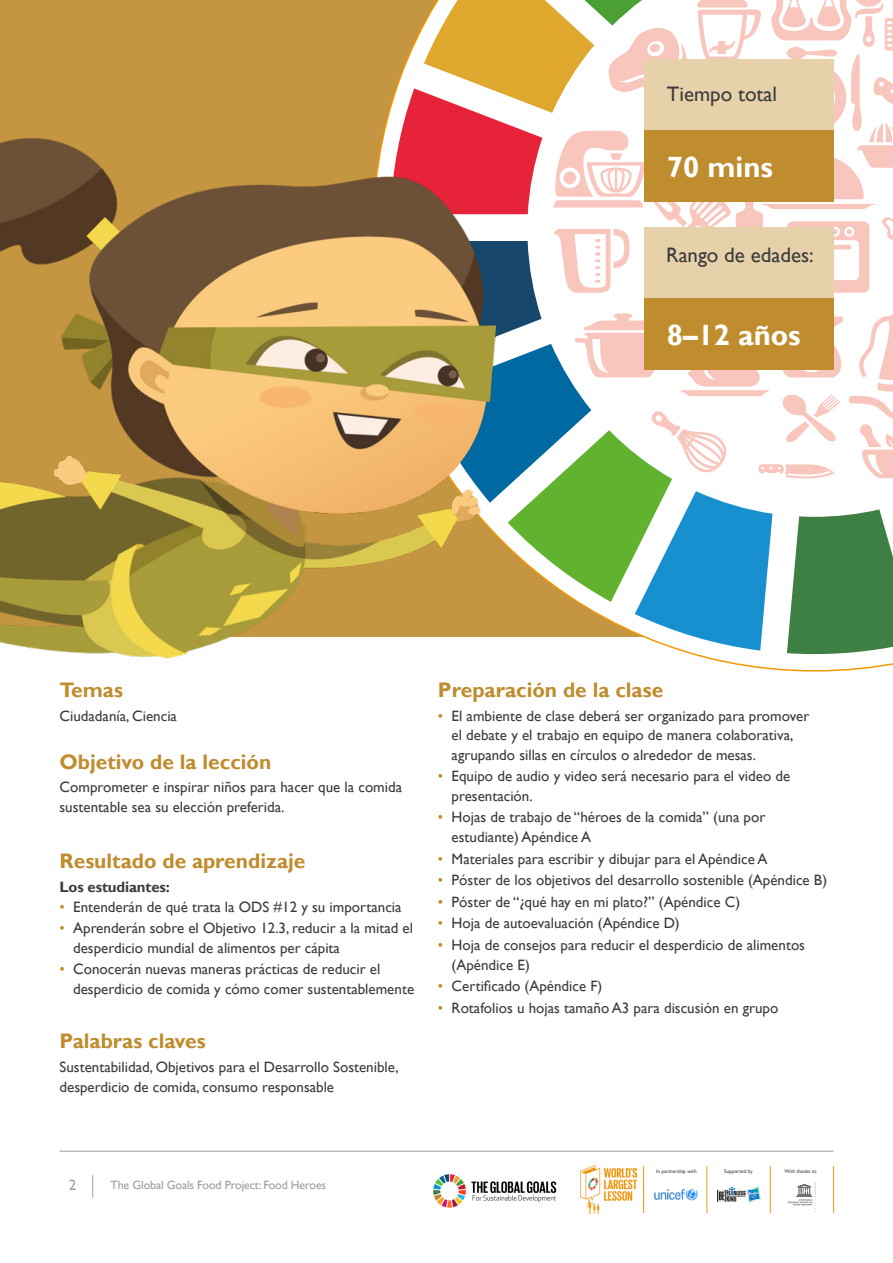
<style>
.page{position:relative;width:893px;height:1263px;background:#fff}
.page>*{position:absolute;margin:0;border:0;box-sizing:border-box;transform-origin:0 0}
.Section_Heading{font:700 29.25px "Gill Sans";color:#fff}
.Blue_Heading{font:700 21px "Gill Sans";color:#bf8c2e}
.Basic_Copy{font:21px "Gill Sans";color:#3c3c3b}
.Basic_Copy-2{font:15px/19.5px "Gill Sans";color:#3c3c3b}
.Blue_Heading-2{font:15px/19.5px "Gill Sans";color:#3c3c3b}
.Blue_Heading-3{font:700 15px "Gill Sans";letter-spacing:-.01em;color:#3c3c3b}
.t1{font:15px "Gill Sans";color:#9d9d9c}
.t2{font:12px "Gill Sans";letter-spacing:-.01em;color:#9d9d9c}
.t3{font:5.25px "Gill Sans";color:#3c3c3b}
.s1{color:#bf8c2e}
</style>
<div class="page">
<hr style="left:60px;top:1151px;width:773px;height:1px;background:#9d9d9c">
<img style="left:433px;top:1174px;width:124px;height:34px">
<svg style="left:92px;top:1175px;width:1px;height:22px"></svg>
<img style="left:581px;top:1165px;width:56px;height:48px">
<img style="left:655px;top:1189px;width:43px;height:11px">
<img style="left:718px;top:1187px;width:43px;height:15px">
<img style="left:788px;top:1183px;width:27px;height:26px">
<hr style="left:643px;top:1166px;width:1px;height:47px;background:#f4970f">
<hr style="left:707px;top:1166px;width:1px;height:47px;background:#f4970f">
<hr style="left:770px;top:1166px;width:1px;height:47px;background:#f4970f">
<hr style="left:833px;top:1166px;width:1px;height:47px;background:#f4970f">
<div style="left:0;top:0;width:893px;height:636px;background:#c59641"></div>
<svg style="left:399px;top:0;width:494px;height:654px;background:#cad4c0"></svg>
<div style="left:644px;top:60px;width:189px;height:142px;background:#e6d1ab"></div>
<div style="left:644px;top:228px;width:189px;height:142px;background:#e6d1ab"></div>
<div style="left:644px;top:130px;width:189px;height:72px;background:#bf8c2e"></div>
<div style="left:644px;top:298px;width:189px;height:72px;background:#bf8c2e"></div>
<img style="left:0;top:79px;width:542px;height:580px">
<p class="Basic_Copy" style="left:667px;top:82px;width:112px">Tiempo total</p>
<p class="Section_Heading" style="left:667px;top:150px;width:108px">70 mins</p>
<p class="Basic_Copy" style="left:666px;top:243px;width:149px">Rango de edades:</p>
<p class="Section_Heading" style="left:667px;top:318px;width:135px">8–12 años</p>
<p class="Blue_Heading" style="left:60px;top:677px;width:65px">Temas</p>
<p class="Basic_Copy-2" style="left:60px;top:706px;width:119px">Ciudadanía, Ciencia</p>
<p class="Blue_Heading" style="left:60px;top:749px;width:213px">Objetivo de la lección</p>
<p class="Blue_Heading-2" style="left:60px;top:778px;width:344px">Comprometer e inspirar niños para hacer que la comida sustentable sea su elección preferida.</p>
<p class="Blue_Heading" style="left:60px;top:849px;width:247px">Resultado de aprendizaje</p>
<p class="Blue_Heading-3" style="left:60px;top:878px;width:112px">Los estudiantes:</p>
<p class="Basic_Copy-2" style="left:60px;top:897px;width:344px"><span class="s1">•</span> Entenderán de qué trata la ODS #12 y su importancia</p>
<p class="Basic_Copy-2" style="left:73px;top:919px;width:341px;text-indent:-14px"><span class="s1">•</span> Aprenderán sobre el Objetivo 12.3, reducir a la mitad el desperdicio mundial de alimentos per cápita</p>
<p class="Basic_Copy-2" style="left:73px;top:960px;width:343px;text-indent:-14px"><span class="s1">•</span> Conocerán nuevas maneras prácticas de reducir el desperdicio de comida y cómo comer sustentablemente</p>
<p class="Blue_Heading" style="left:60px;top:1028px;width:148px">Palabras claves</p>
<p class="Basic_Copy-2" style="left:60px;top:1057px;width:341px">Sustentabilidad, Objetivos para el Desarrollo Sostenible, desperdicio de comida, consumo responsable</p>
<p class="Blue_Heading" style="left:438px;top:677px;width:227px">Preparación de la clase</p>
<p class="Basic_Copy-2" style="left:452px;top:706px;width:359px;text-indent:-14px"><span class="s1">•</span> El ambiente de clase deberá ser organizado para promover el debate y el trabajo en equipo de manera colaborativa, agrupando sillas en círculos o alrededor de mesas.</p>
<p class="Basic_Copy-2" style="left:452px;top:767px;width:340px;text-indent:-14px"><span class="s1">•</span> Equipo de audio y video será necesario para el video de presentación.</p>
<p class="Basic_Copy-2" style="left:452px;top:808px;width:315px;text-indent:-14px"><span class="s1">•</span> Hojas de trabajo de “héroes de la comida” (una por estudiante) Apéndice A</p>
<p class="Basic_Copy-2" style="left:438px;top:849px;width:331px"><span class="s1">•</span> Materiales para escribir y dibujar para el Apéndice A</p>
<p class="Basic_Copy-2" style="left:438px;top:871px;width:391px"><span class="s1">•</span> Póster de los objetivos del desarrollo sostenible (Apéndice B)</p>
<p class="Basic_Copy-2" style="left:438px;top:892px;width:304px"><span class="s1">•</span> Póster de “¿qué hay en mi plato?” (Apéndice C)</p>
<p class="Basic_Copy-2" style="left:438px;top:914px;width:243px"><span class="s1">•</span> Hoja de autoevaluación (Apéndice D)</p>
<p class="Basic_Copy-2" style="left:452px;top:935px;width:355px;text-indent:-14px"><span class="s1">•</span> Hoja de consejos para reducir el desperdicio de alimentos (Apéndice E)</p>
<p class="Basic_Copy-2" style="left:438px;top:977px;width:166px"><span class="s1">•</span> Certificado (Apéndice F)</p>
<p class="Basic_Copy-2" style="left:438px;top:998px;width:342px"><span class="s1">•</span> Rotafolios u hojas tamaño A3 para discusión en grupo</p>
<p class="t1" style="left:69px;top:1176px;width:9px">2</p>
<p class="t2" style="left:111px;top:1178px;width:217px">The Global Goals Food Project: Food Heroes</p>
<p class="t3" style="left:656px;top:1168px;width:42px">In partnership with</p>
<p class="t3" style="left:724px;top:1168px;width:30px">Supported by</p>
<p class="t3" style="left:784px;top:1168px;width:34px">With thanks to</p>
</div>
